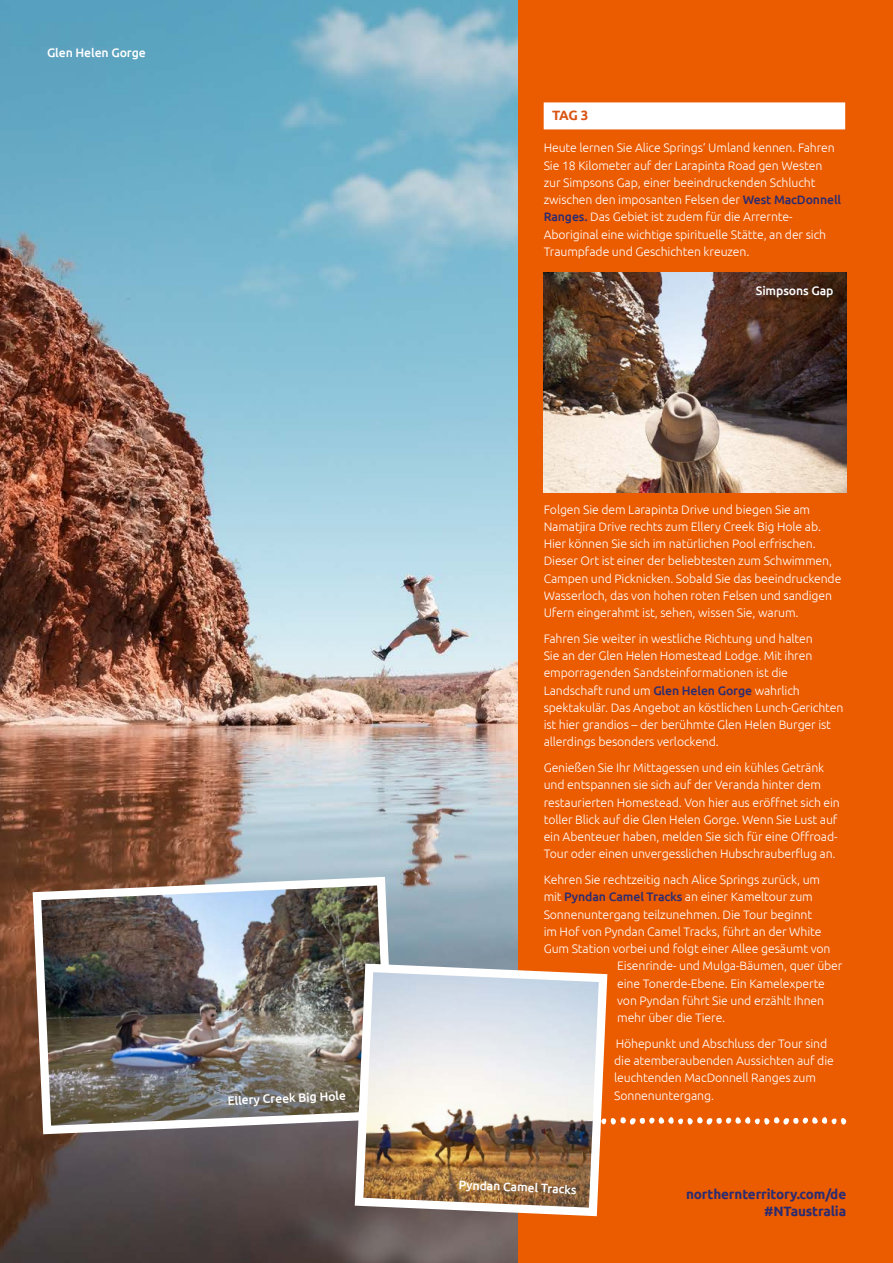
<style>
.page{position:relative;width:893px;height:1263px;background:#fff}
.page>*{position:absolute;margin:0;border:0;box-sizing:border-box;transform-origin:0 0}
.T-NT_Body_Copy{font:700 13.5px/17.2px "Ubuntu";letter-spacing:-.01em;color:#2b2c71;text-align:right}
.T-NT_Body_Copy-2{font:700 13.5px "Ubuntu";color:#da5514}
.T-NT_Body_Copy-3{font:300 12.3px/17.2px "Ubuntu";letter-spacing:-.01em;color:#fff}
.T-NT_Body_Copy-4{font:500 12.3px "Ubuntu";letter-spacing:-.01em;color:#fff}
.s1{font-weight:500;color:#2b2c71}
</style>
<div class="page">
<img style="left:0;top:0;width:518px;height:1263px">
<div style="left:518px;top:0;width:375px;height:1263px;background:#eb5b00"></div>
<img style="left:28px;top:872px;width:372px;height:266px">
<svg style="left:612px;top:1117px;width:235px;height:8px"></svg>
<div style="left:544px;top:102px;width:301px;height:27px;background:#fff"></div>
<img style="left:350px;top:959px;width:262px;height:261px">
<img style="left:544px;top:272px;width:302px;height:220px">
<p class="T-NT_Body_Copy-4" style="left:47px;top:44px;width:100px">Glen Helen Gorge</p>
<p class="T-NT_Body_Copy-4" style="left:227px;top:1093px;width:120px;rotate:-3deg">Ellery Creek Big Hole</p>
<p class="T-NT_Body_Copy-2" style="left:552px;top:107px;width:38px">TAG 3</p>
<p class="T-NT_Body_Copy-3" style="left:544px;top:139px;width:299px">Heute lernen Sie Alice Springs‘ Umland kennen. Fahren Sie 18 Kilometer auf der Larapinta Road gen Westen zur Simpsons Gap, einer beeindruckenden Schlucht zwischen den imposanten Felsen der <span class="s1">West MacDonnell Ranges.</span> Das Gebiet ist zudem für die Arrernte-</p>
<p class="T-NT_Body_Copy-3" style="left:544px;top:225px;width:284px">Aboriginal eine wichtige spirituelle Stätte, an der sich<br>Traumpfade und Geschichten kreuzen.</p>
<p class="T-NT_Body_Copy-4" style="left:756px;top:282px;width:79px">Simpsons Gap</p>
<p class="T-NT_Body_Copy-3" style="left:544px;top:500px;width:299px">Folgen Sie dem Larapinta Drive und biegen Sie am Namatjira Drive rechts zum Ellery Creek Big Hole ab.<br>Hier können Sie sich im natürlichen Pool erfrischen.<br>Dieser Ort ist einer der beliebtesten zum Schwimmen, Campen und Picknicken. Sobald Sie das beeindruckende Wasserloch, das von hohen roten Felsen und sandigen Ufern eingerahmt ist, sehen, wissen Sie, warum.</p>
<p class="T-NT_Body_Copy-3" style="left:544px;top:629px;width:301px">Fahren Sie weiter in westliche Richtung und halten<br>Sie an der Glen Helen Homestead Lodge. Mit ihren emporragenden Sandsteinformationen ist die Landschaft rund um <span class="s1">Glen Helen Gorge</span> wahrlich spektakulär. Das Angebot an köstlichen Lunch-Gerichten ist hier grandios – der berühmte Glen Helen Burger ist allerdings besonders verlockend.</p>
<p class="T-NT_Body_Copy-3" style="left:544px;top:759px;width:298px">Genießen Sie Ihr Mittagessen und ein kühles Getränk und entspannen sie sich auf der Veranda hinter dem restaurierten Homestead. Von hier aus eröffnet sich ein toller Blick auf die Glen Helen Gorge. Wenn Sie Lust auf ein Abenteuer haben, melden Sie sich für eine Offroad-Tour oder einen unvergesslichen Hubschrauberflug an.</p>
<p class="T-NT_Body_Copy-3" style="left:544px;top:871px;width:278px">Kehren Sie rechtzeitig nach Alice Springs zurück, um</p>
<p class="T-NT_Body_Copy-3" style="left:544px;top:888px;width:271px">mit <span class="s1">Pyndan Camel Tracks</span> an einer Kameltour zum</p>
<p class="T-NT_Body_Copy-3" style="left:544px;top:905px;width:270px">Sonnenuntergang teilzunehmen. Die Tour beginnt</p>
<p class="T-NT_Body_Copy-3" style="left:544px;top:922px;width:279px">im Hof von Pyndan Camel Tracks, führt an der White</p>
<p class="T-NT_Body_Copy-3" style="left:544px;top:940px;width:288px">Gum Station vorbei und folgt einer Allee gesäumt von</p>
<p class="T-NT_Body_Copy-3" style="left:617px;top:957px;width:227px">Eisenrinde- und Mulga-Bäumen, quer über</p>
<p class="T-NT_Body_Copy-3" style="left:617px;top:974px;width:209px">eine Tonerde-Ebene. Ein Kamelexperte</p>
<p class="T-NT_Body_Copy-3" style="left:617px;top:991px;width:209px">von Pyndan führt Sie und erzählt Ihnen</p>
<p class="T-NT_Body_Copy-3" style="left:617px;top:1009px;width:110px">mehr über die Tiere.</p>
<p class="T-NT_Body_Copy-3" style="left:614px;top:1034px;width:221px">Höhepunkt und Abschluss der Tour sind die atemberaubenden Aussichten auf die leuchtenden MacDonnell Ranges zum Sonnenuntergang.</p>
<p class="T-NT_Body_Copy-4" style="left:459px;top:1176px;width:120px;rotate:3deg">Pyndan Camel Tracks</p>
<p class="T-NT_Body_Copy" style="left:686px;top:1185px;width:162px">northernterritory.com/de #NTaustralia</p>
</div>
